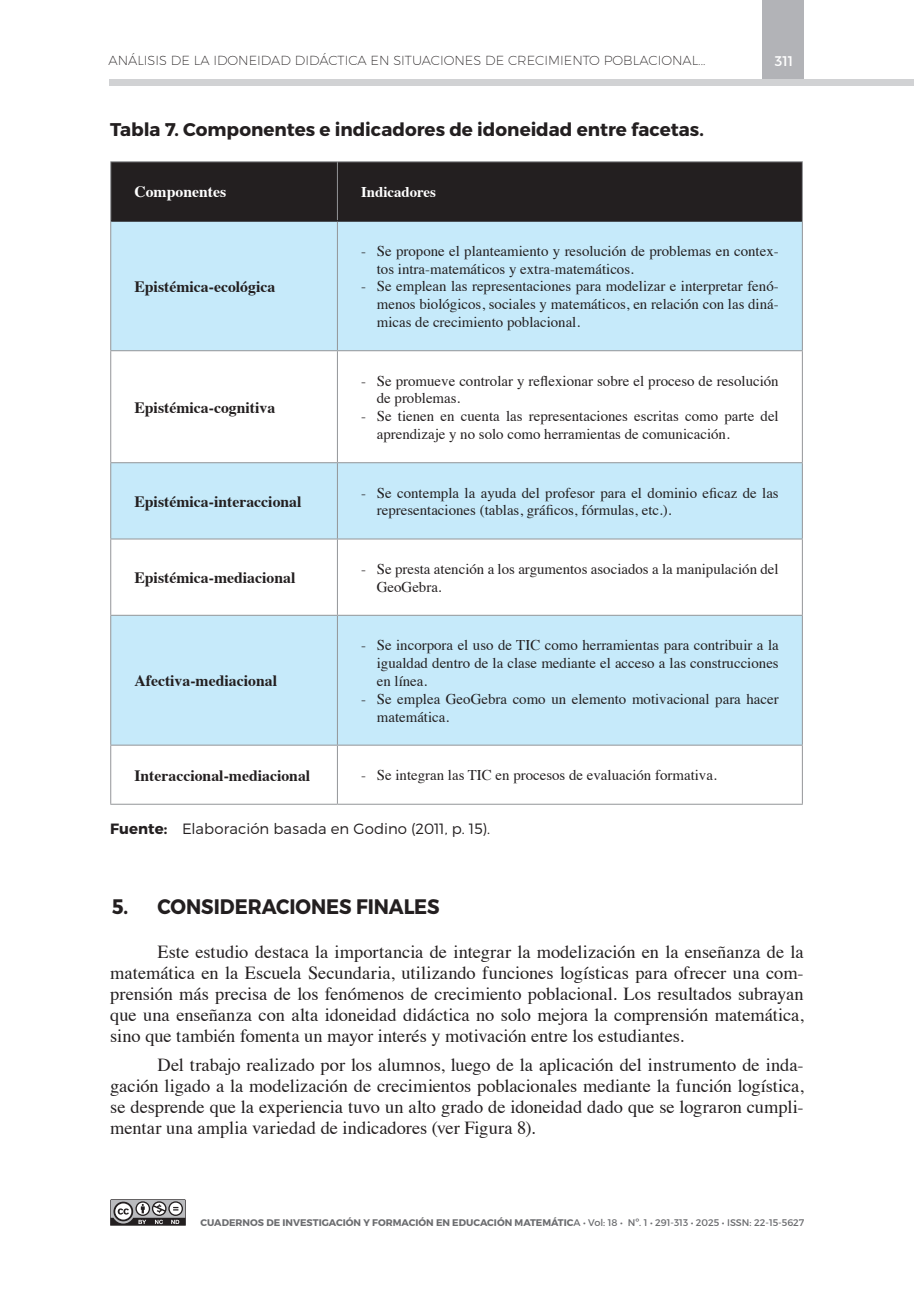
<style>
.page{position:relative;width:914px;height:1292px;background:#fff}
.page>*{position:absolute;margin:0;border:0;box-sizing:border-box;transform-origin:0 0}
.t1{font:21px "Trueno Bd";letter-spacing:-.005em;color:#231f20;scale:.92 1}
.t2{font:18.38px/21px "Times";letter-spacing:-.005em;color:#231f20;text-align:justify}
.t3{font:18.38px "Trueno Bd";color:#231f20}
.t4{font:700 15.75px "Times";color:#231f20}
.t5{font:700 15.75px "Times";color:#fff}
.t6{font:14.88px/17.8px "Times";color:#231f20}
.t7{font:14.88px "Trueno Lt";letter-spacing:.005em;color:#231f20}
.t8{font:700 14.88px "Times";color:#fff}
.t9{font:14px "Trueno Rg";color:#fff}
.t10{font:13.12px "Trueno Ult Lt";color:#231f20}
.t11{font:9.62px "Trueno Bd";color:#6c6d70}
.s1{font-family:"Trueno Bd"}
.s2{font-family:"Trueno Rg"}
</style>
<div class="page">
<div style="left:762px;top:0;width:41px;height:86px;background:#b2b3b7"></div>
<svg style="left:110px;top:1199px;width:76px;height:26px;background:#8a888a"></svg>
<div style="left:108px;top:80px;width:806px;height:6px;background:#d1d2d4"></div>
<div style="left:111px;top:162px;width:691px;height:58px;background:#231f20"></div>
<svg style="left:111px;top:222px;width:691px;height:522px;fill:#c6eafa"></svg>
<hr style="left:110px;top:161px;width:227px;height:1px;background:#939598">
<hr style="left:110px;top:162px;width:1px;height:59px;background:#939598">
<hr style="left:337px;top:161px;width:465px;height:1px;background:#939598">
<hr style="left:337px;top:162px;width:1px;height:58px;background:#939598">
<hr style="left:802px;top:162px;width:1px;height:59px;background:#939598">
<hr style="left:110px;top:221px;width:1px;height:129px;background:#939598">
<hr style="left:337px;top:222px;width:1px;height:128px;background:#939598">
<hr style="left:802px;top:221px;width:1px;height:129px;background:#939598">
<hr style="left:110px;top:350px;width:227px;height:1px;background:#939598">
<hr style="left:110px;top:351px;width:1px;height:111px;background:#939598">
<hr style="left:337px;top:350px;width:465px;height:1px;background:#939598">
<hr style="left:337px;top:351px;width:1px;height:111px;background:#939598">
<hr style="left:802px;top:351px;width:1px;height:111px;background:#939598">
<hr style="left:110px;top:462px;width:227px;height:1px;background:#939598">
<hr style="left:110px;top:463px;width:1px;height:75px;background:#939598">
<hr style="left:337px;top:462px;width:465px;height:1px;background:#939598">
<hr style="left:337px;top:463px;width:1px;height:75px;background:#939598">
<hr style="left:802px;top:463px;width:1px;height:75px;background:#939598">
<hr style="left:110px;top:538px;width:227px;height:1px;background:#939598">
<hr style="left:110px;top:539px;width:1px;height:76px;background:#939598">
<hr style="left:337px;top:538px;width:465px;height:1px;background:#939598">
<hr style="left:337px;top:539px;width:1px;height:76px;background:#939598">
<hr style="left:802px;top:539px;width:1px;height:76px;background:#939598">
<hr style="left:110px;top:615px;width:227px;height:1px;background:#939598">
<hr style="left:110px;top:615px;width:1px;height:129px;background:#939598">
<hr style="left:337px;top:615px;width:465px;height:1px;background:#939598">
<hr style="left:337px;top:615px;width:1px;height:129px;background:#939598">
<hr style="left:802px;top:615px;width:1px;height:129px;background:#939598">
<hr style="left:110px;top:744px;width:227px;height:1px;background:#939598">
<hr style="left:110px;top:745px;width:1px;height:58px;background:#939598">
<hr style="left:337px;top:744px;width:465px;height:1px;background:#939598">
<hr style="left:337px;top:745px;width:1px;height:58px;background:#939598">
<hr style="left:802px;top:745px;width:1px;height:58px;background:#939598">
<hr style="left:110px;top:803px;width:227px;height:1px;background:#939598">
<hr style="left:337px;top:803px;width:465px;height:1px;background:#939598">
<hr style="left:111px;top:220px;width:226px;height:2px;background:#231f20">
<hr style="left:337px;top:220px;width:465px;height:2px;background:#231f20">
<p class="t10" style="left:108px;top:52px;width:598px">ANÁLISIS DE LA IDONEIDAD DIDÁCTICA EN SITUACIONES DE CRECIMIENTO POBLACIONAL...</p>
<p class="t3" style="left:110px;top:118px;width:595px">Tabla 7. Componentes e indicadores de idoneidad entre facetas.</p>
<p class="t5" style="left:134px;top:177px;width:93px">Componentes</p>
<p class="t8" style="left:361px;top:178px;width:76px">Indicadores</p>
<p class="t9" style="left:775px;top:52px;width:20px">311</p>
<p class="t4" style="left:134px;top:271px;width:142px">Epistémica-ecológica</p>
<p class="t4" style="left:134px;top:392px;width:142px">Epistémica-cognitiva</p>
<p class="t6" style="left:377px;top:240px;width:403px;text-indent:-16px">- Se propone el planteamiento y resolución de problemas en contex&shy;tos intra-matemáticos y extra-matemáticos.</p>
<p class="t6" style="left:377px;top:276px;width:403px;text-align:justify;text-indent:-16px">- Se emplean las representaciones para modelizar e interpretar fenó&shy;menos biológicos, sociales y matemáticos, en relación con las diná&shy;micas de crecimiento poblacional.</p>
<p class="t6" style="left:377px;top:370px;width:403px;text-indent:-16px">- Se promueve controlar y reflexionar sobre el proceso de resolución de problemas.</p>
<p class="t6" style="left:377px;top:406px;width:403px;text-indent:-16px">- Se tienen en cuenta las representaciones escritas como parte del aprendizaje y no solo como herramientas de comunicación.</p>
<p class="t4" style="left:134px;top:486px;width:169px">Epistémica-interaccional</p>
<p class="t6" style="left:377px;top:482px;width:403px;text-indent:-16px">- Se contempla la ayuda del profesor para el dominio eficaz de las representaciones (tablas, gráficos, fórmulas, etc.).</p>
<p class="t4" style="left:134px;top:562px;width:162px">Epistémica-mediacional</p>
<p class="t6" style="left:377px;top:558px;width:403px;text-indent:-16px">- Se presta atención a los argumentos asociados a la manipulación del<br>GeoGebra.</p>
<p class="t4" style="left:134px;top:665px;width:144px">Afectiva-mediacional</p>
<p class="t6" style="left:377px;top:635px;width:403px;text-align:justify;text-indent:-16px">- Se incorpora el uso de TIC como herramientas para contribuir a la igualdad dentro de la clase mediante el acceso a las construcciones en línea.</p>
<p class="t6" style="left:377px;top:688px;width:403px;text-indent:-16px">- Se emplea GeoGebra como un elemento motivacional para hacer matemática.</p>
<p class="t4" style="left:134px;top:760px;width:177px">Interaccional-mediacional</p>
<p class="t6" style="left:361px;top:765px;width:357px">- Se integran las TIC en procesos de evaluación formativa.</p>
<p class="t7" style="left:110px;top:820px;width:381px"><span class="s1">Fuente:</span> Elaboración basada en Godino (2011, p. 15).</p>
<h1 class="t1" style="left:112px;top:893px;width:357px">5. CONSIDERACIONES FINALES</h1>
<p class="t2" style="left:110px;top:939px;width:695px;text-indent:47px">Este estudio destaca la importancia de integrar la modelización en la enseñanza de la matemática en la Escuela Secundaria, utilizando funciones logísticas para ofrecer una com&shy;prensión más precisa de los fenómenos de crecimiento poblacional. Los resultados subrayan que una enseñanza con alta idoneidad didáctica no solo mejora la comprensión matemática, sino que también fomenta un mayor interés y motivación entre los estudiantes.</p>
<p class="t2" style="left:110px;top:1052px;width:694px;text-indent:47px">Del trabajo realizado por los alumnos, luego de la aplicación del instrumento de inda&shy;gación ligado a la modelización de crecimientos poblacionales mediante la función logística, se desprende que la experiencia tuvo un alto grado de idoneidad dado que se lograron cumpli&shy;mentar una amplia variedad de indicadores (ver Figura 8).</p>
<p class="t11" style="left:200px;top:1216px;width:605px">CUADERNOS DE INVESTIGACIÓN Y FORMACIÓN EN EDUCACIÓN MATEMÁTIC<span class="s2">A • Vol: 18 • Nº. 1 • 291-313 • 2025 • ISSN: 22-15-5627</span></p>
</div>
